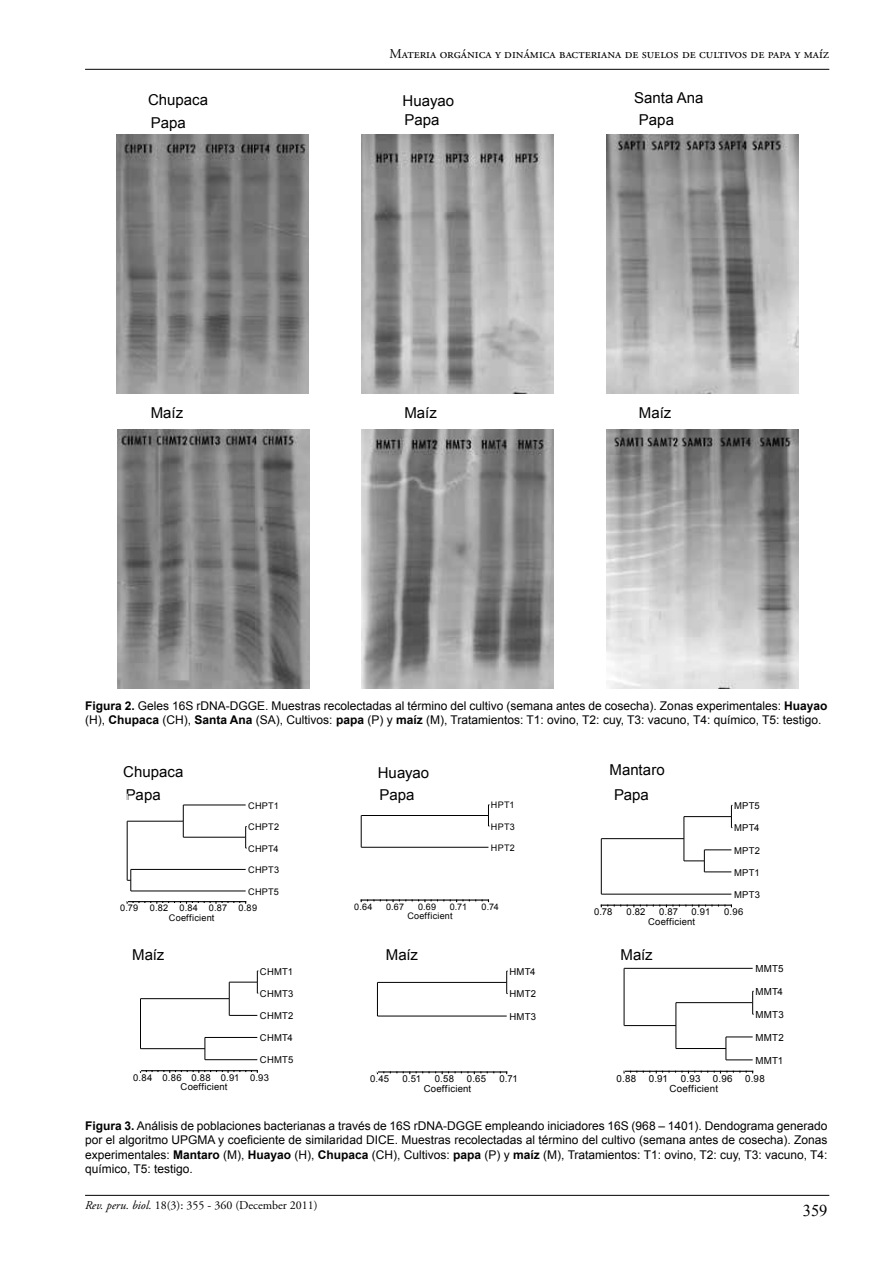
<style>
.page{position:relative;width:893px;height:1263px;background:#fff}
.page>*{position:absolute;margin:0;border:0;box-sizing:border-box;transform-origin:0 0}
.t1{font:16.5px "Times New Roman";color:#000}
.t2{font:15px/23.2px "Arial";color:#000}
.t3{font:13.5px "Adobe Garamond Pro";color:#000}
.t4{font:12px/14.4px "Arial";color:#000}
.t5{font:12px "Adobe Garamond Pro";color:#000}
.t6{font:9.75px "Arial";letter-spacing:.025em;color:#000}
.t7{font:9.6px "Arial";letter-spacing:.025em;color:#000}
.t8{font:9.45px "Arial";letter-spacing:.025em;color:#000}
.t9{font:9.15px "Arial";letter-spacing:.025em;color:#000}
.t10{font:9px "Arial";letter-spacing:.025em;color:#000}
.s1{font-weight:700}
.s2{font-style:italic}
</style>
<div class="page">
<hr style="left:85px;top:1195px;width:744px;height:1px;background:#000">
<hr style="left:85px;top:69px;width:744px;height:1px;background:#000">
<img style="left:116px;top:134px;width:192px;height:259px">
<img style="left:117px;top:430px;width:193px;height:258px">
<img style="left:361px;top:134px;width:192px;height:259px">
<img style="left:362px;top:430px;width:192px;height:258px">
<img style="left:606px;top:134px;width:192px;height:259px">
<img style="left:606px;top:430px;width:192px;height:258px">
<hr style="left:127px;top:901px;width:119px;height:1px;background:#000">
<svg style="left:127px;top:902px;width:119px;height:1px"></svg>
<hr style="left:127px;top:794px;width:1px;height:108px;background:#fff">
<svg style="left:245px;top:826px;width:2px;height:23px"></svg>
<hr style="left:183px;top:805px;width:63px;height:1px;background:#000">
<hr style="left:183px;top:837px;width:63px;height:1px;background:#000">
<hr style="left:183px;top:805px;width:1px;height:32px;background:#000">
<hr style="left:131px;top:869px;width:115px;height:1px;background:#000">
<hr style="left:131px;top:890px;width:115px;height:1px;background:#000">
<hr style="left:127px;top:821px;width:56px;height:1px;background:#000">
<svg style="left:127px;top:869px;width:4px;height:22px"></svg>
<hr style="left:127px;top:821px;width:1px;height:59px;background:#000">
<hr style="left:140px;top:1070px;width:117px;height:1px;background:#000">
<svg style="left:140px;top:1071px;width:118px;height:1px"></svg>
<hr style="left:140px;top:960px;width:1px;height:111px;background:#fff">
<svg style="left:229px;top:970px;width:29px;height:24px"></svg>
<svg style="left:229px;top:1015px;width:28px;height:1px"></svg>
<hr style="left:229px;top:982px;width:1px;height:33px;background:#000">
<hr style="left:205px;top:1037px;width:52px;height:1px;background:#000">
<hr style="left:205px;top:1059px;width:52px;height:1px;background:#000">
<svg style="left:205px;top:1038px;width:1px;height:22px"></svg>
<hr style="left:140px;top:998px;width:89px;height:1px;background:#000">
<hr style="left:140px;top:1048px;width:65px;height:1px;background:#000">
<hr style="left:140px;top:999px;width:1px;height:50px;background:#000">
<hr style="left:377px;top:1071px;width:130px;height:1px;background:#000">
<svg style="left:416px;top:1072px;width:20px;height:1px"></svg>
<svg style="left:442px;top:1072px;width:39px;height:1px"></svg>
<hr style="left:377px;top:960px;width:1px;height:112px;background:#fff">
<svg style="left:506px;top:971px;width:2px;height:23px"></svg>
<hr style="left:377px;top:982px;width:130px;height:1px;background:#000">
<hr style="left:377px;top:1016px;width:130px;height:1px;background:#000">
<hr style="left:377px;top:982px;width:1px;height:34px;background:#000">
<hr style="left:361px;top:899px;width:127px;height:2px;background:#000">
<svg style="left:361px;top:900px;width:13px;height:1px"></svg>
<svg style="left:412px;top:900px;width:13px;height:1px"></svg>
<svg style="left:381px;top:900px;width:25px;height:1px"></svg>
<svg style="left:431px;top:900px;width:13px;height:1px"></svg>
<svg style="left:450px;top:900px;width:26px;height:1px"></svg>
<svg style="left:488px;top:804px;width:1px;height:23px"></svg>
<hr style="left:361px;top:815px;width:127px;height:1px;background:#000">
<hr style="left:361px;top:847px;width:127px;height:1px;background:#000">
<hr style="left:361px;top:815px;width:1px;height:32px;background:#000">
<hr style="left:601px;top:904px;width:130px;height:2px;background:#000">
<svg style="left:706px;top:905px;width:19px;height:1px"></svg>
<svg style="left:731px;top:805px;width:1px;height:23px"></svg>
<hr style="left:684px;top:816px;width:47px;height:1px;background:#000">
<svg style="left:684px;top:849px;width:47px;height:23px"></svg>
<hr style="left:684px;top:817px;width:1px;height:44px;background:#000">
<hr style="left:601px;top:838px;width:83px;height:1px;background:#000">
<hr style="left:601px;top:894px;width:130px;height:1px;background:#000">
<hr style="left:601px;top:839px;width:1px;height:55px;background:#000">
<hr style="left:624px;top:1071px;width:129px;height:1px;background:#000">
<svg style="left:623px;top:1071px;width:14px;height:2px"></svg>
<svg style="left:656px;top:1071px;width:39px;height:2px"></svg>
<svg style="left:714px;top:1071px;width:13px;height:2px"></svg>
<svg style="left:752px;top:991px;width:2px;height:24px"></svg>
<svg style="left:726px;top:1036px;width:27px;height:24px"></svg>
<hr style="left:676px;top:1002px;width:77px;height:1px;background:#000">
<hr style="left:676px;top:1048px;width:50px;height:1px;background:#000">
<hr style="left:675px;top:1003px;width:1px;height:45px;background:#000">
<hr style="left:624px;top:968px;width:129px;height:1px;background:#000">
<hr style="left:624px;top:1025px;width:52px;height:1px;background:#000">
<hr style="left:624px;top:968px;width:1px;height:57px;background:#000">
<p class="t2" style="left:148px;top:88px;width:62px">Chupaca<br>Papa</p>
<p class="t2" style="left:151px;top:401px;width:34px">Maíz</p>
<p class="t3" style="left:390px;top:45px;width:441px">Materia orgánica y dinámica bacteriana de suelos de cultivos de papa y maíz</p>
<p class="t2" style="left:403px;top:89px;width:53px">Huayao</p>
<p class="t2" style="left:634px;top:86px;width:71px">Santa Ana</p>
<p class="t2" style="left:404px;top:108px;width:37px">Papa</p>
<p class="t2" style="left:639px;top:108px;width:37px">Papa</p>
<p class="t2" style="left:404px;top:401px;width:34px">Maíz</p>
<p class="t2" style="left:639px;top:401px;width:34px">Maíz</p>
<p class="t4" style="left:85px;top:698px;width:744px"><span class="s1">Figura 2.</span> Geles 16S rDNA-DGGE. Muestras recolectadas al término del cultivo (semana antes de cosecha). Zonas experimentales: <span class="s1">Huayao </span>(H), <span class="s1">Chupaca</span> (CH), <span class="s1">Santa Ana</span> (SA), Cultivos: <span class="s1">papa</span> (P) y <span class="s1">maíz</span> (M), Tratamientos: T1: ovino, T2: cuy, T3: vacuno, T4: químico, T5: testigo.</p>
<p class="t2" style="left:123px;top:760px;width:62px">Chupaca<br>Papa</p>
<p class="t2" style="left:378px;top:761px;width:53px">Huayao</p>
<p class="t2" style="left:609px;top:758px;width:57px">Mantaro</p>
<p class="t2" style="left:380px;top:783px;width:36px">Papa</p>
<p class="t2" style="left:614px;top:783px;width:36px">Papa</p>
<p class="t10" style="left:491px;top:799px;width:25px">HPT1</p>
<p class="t10" style="left:491px;top:820px;width:25px">HPT3</p>
<p class="t10" style="left:491px;top:842px;width:25px">HPT2</p>
<p class="t9" style="left:248px;top:799px;width:32px">CHPT1</p>
<p class="t9" style="left:248px;top:821px;width:32px">CHPT2</p>
<p class="t9" style="left:248px;top:842px;width:32px">CHPT4</p>
<p class="t9" style="left:248px;top:864px;width:32px">CHPT3</p>
<p class="t9" style="left:248px;top:885px;width:32px">CHPT5</p>
<p class="t8" style="left:734px;top:800px;width:27px">MPT5</p>
<p class="t8" style="left:734px;top:822px;width:27px">MPT4</p>
<p class="t8" style="left:734px;top:844px;width:27px">MPT2</p>
<p class="t8" style="left:734px;top:866px;width:27px">MPT1</p>
<p class="t8" style="left:734px;top:888px;width:27px">MPT3</p>
<p class="t9" style="left:120px;top:902px;width:19px">0.79</p>
<p class="t9" style="left:150px;top:902px;width:109px">0.82 0.84 0.87 0.89</p>
<p class="t9" style="left:169px;top:911px;width:47px">Coefficient</p>
<p class="t10" style="left:354px;top:900px;width:20px">0.64</p>
<p class="t10" style="left:386px;top:900px;width:19px">0.67</p>
<p class="t10" style="left:418px;top:900px;width:20px">0.69</p>
<p class="t10" style="left:450px;top:900px;width:19px">0.71</p>
<p class="t10" style="left:482px;top:900px;width:19px">0.74</p>
<p class="t10" style="left:407px;top:910px;width:47px">Coefficient</p>
<p class="t8" style="left:594px;top:906px;width:20px">0.78</p>
<p class="t8" style="left:627px;top:906px;width:20px">0.82</p>
<p class="t8" style="left:659px;top:906px;width:20px">0.87</p>
<p class="t8" style="left:692px;top:906px;width:20px">0.91</p>
<p class="t8" style="left:724px;top:906px;width:21px">0.96</p>
<p class="t8" style="left:648px;top:915px;width:49px">Coefficient</p>
<p class="t2" style="left:132px;top:943px;width:34px">Maíz</p>
<p class="t2" style="left:386px;top:943px;width:34px">Maíz</p>
<p class="t2" style="left:620px;top:943px;width:34px">Maíz</p>
<p class="t8" style="left:260px;top:965px;width:35px">CHMT1</p>
<p class="t8" style="left:260px;top:987px;width:35px">CHMT3</p>
<p class="t8" style="left:260px;top:1010px;width:35px">CHMT2</p>
<p class="t8" style="left:260px;top:1032px;width:34px">CHMT4</p>
<p class="t8" style="left:260px;top:1054px;width:35px">CHMT5</p>
<p class="t7" style="left:509px;top:965px;width:28px">HMT4</p>
<p class="t7" style="left:509px;top:988px;width:28px">HMT2</p>
<p class="t7" style="left:509px;top:1010px;width:28px">HMT3</p>
<p class="t6" style="left:755px;top:962px;width:30px">MMT5</p>
<p class="t6" style="left:755px;top:985px;width:29px">MMT4</p>
<p class="t6" style="left:755px;top:1008px;width:30px">MMT3</p>
<p class="t6" style="left:755px;top:1031px;width:30px">MMT2</p>
<p class="t6" style="left:755px;top:1054px;width:29px">MMT1</p>
<p class="t8" style="left:133px;top:1071px;width:137px">0.84 0.86 0.88 0.91 0.93</p>
<p class="t8" style="left:181px;top:1081px;width:49px">Coefficient</p>
<p class="t7" style="left:370px;top:1072px;width:21px">0.45</p>
<p class="t7" style="left:402px;top:1072px;width:20px">0.51</p>
<p class="t7" style="left:435px;top:1072px;width:21px">0.58</p>
<p class="t7" style="left:467px;top:1072px;width:21px">0.65</p>
<p class="t7" style="left:499px;top:1072px;width:20px">0.71</p>
<p class="t7" style="left:424px;top:1082px;width:49px">Coefficient</p>
<p class="t6" style="left:617px;top:1072px;width:21px">0.88</p>
<p class="t6" style="left:649px;top:1072px;width:21px">0.91</p>
<p class="t6" style="left:681px;top:1072px;width:21px">0.93</p>
<p class="t6" style="left:713px;top:1072px;width:21px">0.96</p>
<p class="t6" style="left:745px;top:1072px;width:21px">0.98</p>
<p class="t6" style="left:670px;top:1082px;width:50px">Coefficient</p>
<p class="t4" style="left:85px;top:1118px;width:744px;text-align:justify"><span class="s1">Figura 3.</span> Análisis de poblaciones bacterianas a través de 16S rDNA-DGGE empleando iniciadores 16S (968 – 1401). Dendograma generado por el algoritmo UPGMA y coeficiente de similaridad DICE. Muestras recolectadas al término del cultivo (semana antes de cosecha). Zonas experimentales: <span class="s1">Mantaro</span> (M), <span class="s1">Huayao</span> (H), <span class="s1">Chupaca</span> (CH), Cultivos: <span class="s1">papa</span> (P) y <span class="s1">maíz</span> (M), Tratamientos: T1: ovino, T2: cuy, T3: vacuno, T4: químico, T5: testigo.</p>
<p class="t5" style="left:85px;top:1198px;width:234px"><span class="s2">Rev. peru. biol.</span> 18(3): 355 - 360 (December 2011)</p>
<h1 class="t1" style="left:803px;top:1199px;width:26px">359</h1>
</div>
